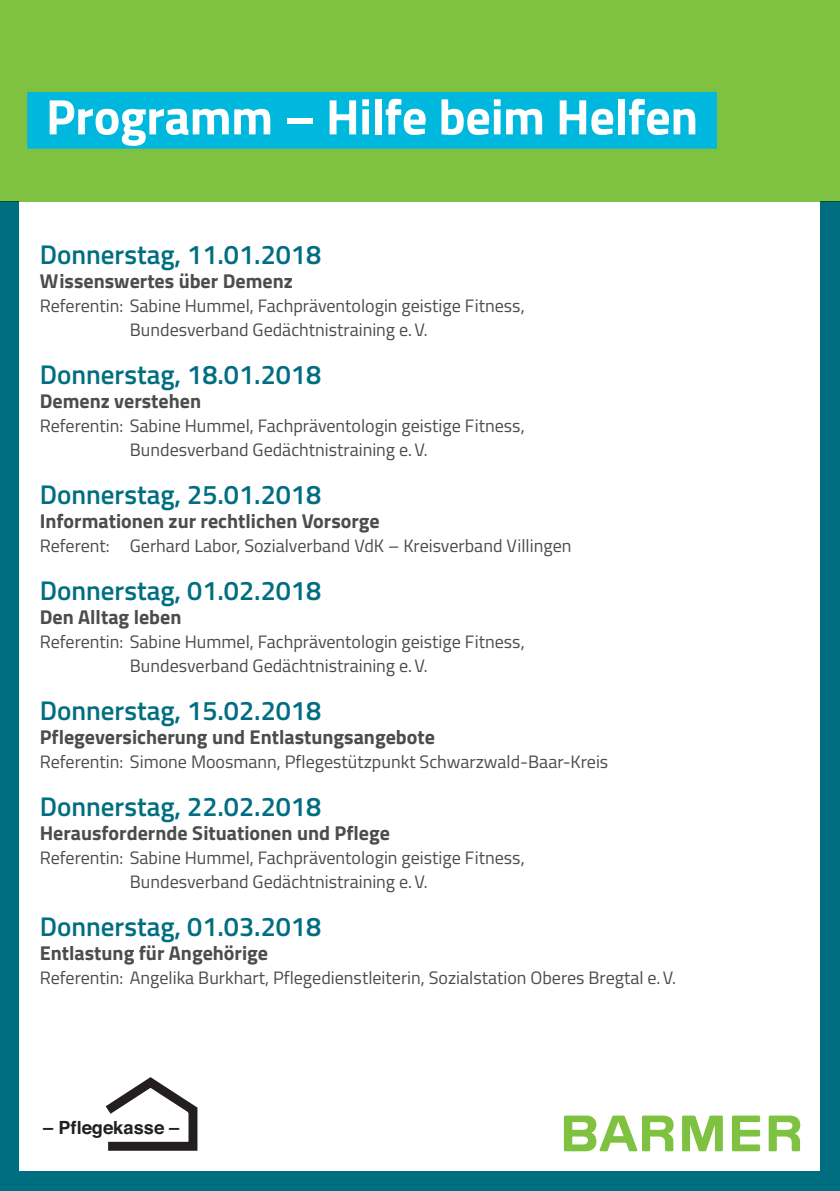
<style>
.page{position:relative;width:840px;height:1191px;background:#fff}
.page>*{position:absolute;margin:0;border:0;box-sizing:border-box;transform-origin:0 0}
.t1{font:700 50px "BGEK Titillium";letter-spacing:-.01em;color:#fff}
.t2{font:600 27px "BGEK Titillium";color:#006e81}
.t3{font:700 20px "BGEK Titillium";color:#4b4c4d}
.t4{font:700 18.2px "Helvetica";letter-spacing:.005em;color:#231f20}
.t5{font:18px/24px "BGEK Titillium";color:#4b4c4d;text-align:center}
</style>
<div class="page">
<div style="left:0;top:201px;width:839px;height:990px;background:#006e81"></div>
<div style="left:20px;top:201px;width:799px;height:970px;background:#fff"></div>
<div style="left:0;top:0;width:839px;height:201px;background:#7fc241"></div>
<div style="left:27px;top:92px;width:689px;height:57px;background:#00b8de"></div>
<svg style="left:563px;top:1115px;width:236px;height:36px"></svg>
<svg style="left:105px;top:1077px;width:93px;height:74px"></svg>
<h1 class="t1" style="left:46px;top:79px;width:653px">Programm – Hilfe beim Helfen</h1>
<h2 class="t2" style="left:40px;top:234px;width:283px">Donnerstag, 11.01.2018</h2>
<p class="t3" style="left:40px;top:266px;width:254px">Wissenswertes über Demenz</p>
<p class="t5" style="left:40px;top:293px;width:486px">Referentin: Sabine Hummel, Fachpräventologin geistige Fitness,<br>Bundesverband Gedächtnistraining e.V.</p>
<h2 class="t2" style="left:40px;top:354px;width:283px">Donnerstag, 18.01.2018</h2>
<p class="t3" style="left:40px;top:386px;width:163px">Demenz verstehen</p>
<p class="t5" style="left:40px;top:413px;width:486px">Referentin: Sabine Hummel, Fachpräventologin geistige Fitness,<br>Bundesverband Gedächtnistraining e.V.</p>
<h2 class="t2" style="left:40px;top:474px;width:283px">Donnerstag, 25.01.2018</h2>
<p class="t3" style="left:40px;top:506px;width:341px">Informationen zur rechtlichen Vorsorge</p>
<p class="t5" style="left:40px;top:533px;width:533px">Referent: Gerhard Labor, Sozialverband VdK – Kreisverband Villingen</p>
<h2 class="t2" style="left:40px;top:570px;width:283px">Donnerstag, 01.02.2018</h2>
<p class="t3" style="left:40px;top:602px;width:143px">Den Alltag leben</p>
<p class="t5" style="left:40px;top:629px;width:486px">Referentin: Sabine Hummel, Fachpräventologin geistige Fitness,<br>Bundesverband Gedächtnistraining e.V.</p>
<h2 class="t2" style="left:40px;top:690px;width:283px">Donnerstag, 15.02.2018</h2>
<p class="t3" style="left:40px;top:722px;width:396px">Pflegeversicherung und Entlastungsangebote</p>
<p class="t5" style="left:40px;top:749px;width:569px">Referentin: Simone Moosmann, Pflegestützpunkt Schwarzwald-Baar-Kreis</p>
<h2 class="t2" style="left:40px;top:786px;width:283px">Donnerstag, 22.02.2018</h2>
<p class="t3" style="left:40px;top:818px;width:351px">Herausfordernde Situationen und Pflege</p>
<p class="t5" style="left:40px;top:845px;width:486px">Referentin: Sabine Hummel, Fachpräventologin geistige Fitness,<br>Bundesverband Gedächtnistraining e.V.</p>
<h2 class="t2" style="left:40px;top:906px;width:283px">Donnerstag, 01.03.2018</h2>
<p class="t3" style="left:40px;top:938px;width:230px">Entlastung für Angehörige</p>
<p class="t5" style="left:40px;top:965px;width:637px">Referentin: Angelika Burkhart, Pflegedienstleiterin, Sozialstation Oberes Bregtal e.V.</p>
<p class="t4" style="left:43px;top:1112px;width:138px">– Pflegekasse –</p>
</div>
